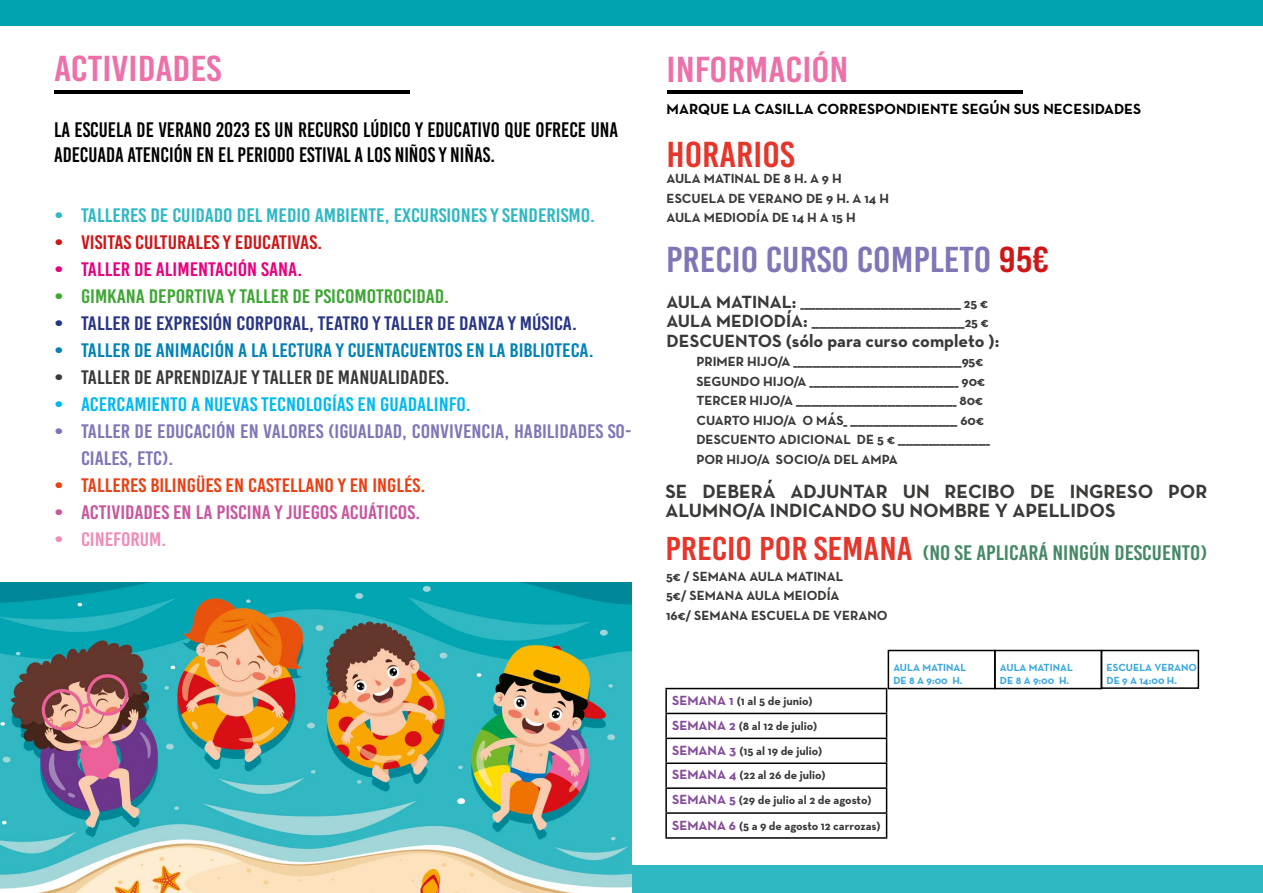
<style>
.page{position:relative;width:1263px;height:893px;background:#fff}
.page>*{position:absolute;margin:0;border:0;box-sizing:border-box;transform-origin:0 0}
.t1{font:36px "Bebas Kai";color:#ed71a8;scale:1.15 1}
.t2{font:36px "Bebas Kai";color:#8076b5;scale:1.12 1}
.t3{font:36px "Bebas Kai";color:#e5362b;scale:1.12 1}
.t4{font:21px/25.2px "Bebas Kai";color:#000}
.t5{font:21px "Bebas Kai";color:#468865;scale:1.12 1}
.t6{font:19.5px/27px "Bebas Kai";color:#8076b5;scale:1.12 1}
.t7{font:700 19.5px/19.5px "Neutra Text";color:#3a3938}
.t8{font:19.5px "Bebas Kai";color:#2fb8c2;scale:1.12 1}
.t9{font:19.5px "Bebas Kai";color:#0082b5;scale:1.12 1}
.t10{font:19.5px "Bebas Kai";color:#283583;scale:1.12 1}
.t11{font:19.5px "Bebas Kai";color:#00b9ee;scale:1.12 1}
.t12{font:19.5px "Bebas Kai";color:#3fa535;scale:1.12 1}
.t13{font:19.5px "Bebas Kai";color:#3a3938;scale:1.12 1}
.t14{font:19.5px "Bebas Kai";color:#e74116;scale:1.12 1}
.t15{font:19.5px "Bebas Kai";color:#c7579c;scale:1.12 1}
.t16{font:19.5px "Bebas Kai";color:#cd1719;scale:1.12 1}
.t17{font:19.5px "Bebas Kai";color:#e6007d;scale:1.12 1}
.t18{font:19.5px "Bebas Kai";color:#f08cb9;scale:1.12 1}
.t19{font:700 18px "Neutra Text";color:#3a3938}
.t20{font:700 15px "Neutra Text";color:#000}
.t21{font:700 13.5px/19.5px "Neutra Text";color:#3a3938}
.t22{font:700 12px/24.9px "Neutra Text";color:#3a3938}
.t23{font:700 10.5px/12.6px "Neutra Text";color:#3aa7df}
.s1{color:#cd1719}
.s2{font-size:18px}
.s3{font-size:33px;color:#e5362b}
.s4{font-size:13.5px;color:#834b98}
</style>
<div class="page">
<div style="left:0;top:0;width:1263px;height:25px;background:#00a4b0"></div>
<div style="left:994px;top:650px;width:108px;height:39px;border:2px solid #000"></div>
<div style="left:1101px;top:650px;width:98px;height:39px;border:2px solid #000"></div>
<hr style="left:54px;top:90px;width:356px;height:4px;background:#000">
<hr style="left:666px;top:90px;width:356px;height:4px;background:#000">
<div style="left:631px;top:865px;width:632px;height:28px;background:#2fb8c2"></div>
<img style="left:0;top:583px;width:631px;height:310px">
<div style="left:888px;top:650px;width:107px;height:39px;border:2px solid #000"></div>
<hr style="left:665px;top:688px;width:222px;height:1px;background:#000">
<hr style="left:665px;top:689px;width:2px;height:24px;background:#000">
<hr style="left:665px;top:713px;width:222px;height:1px;background:#000">
<hr style="left:665px;top:714px;width:2px;height:24px;background:#000">
<hr style="left:665px;top:738px;width:222px;height:1px;background:#000">
<hr style="left:665px;top:739px;width:2px;height:23px;background:#000">
<hr style="left:665px;top:762px;width:222px;height:2px;background:#000">
<hr style="left:665px;top:764px;width:2px;height:23px;background:#000">
<hr style="left:665px;top:787px;width:222px;height:2px;background:#000">
<hr style="left:665px;top:789px;width:2px;height:23px;background:#000">
<hr style="left:665px;top:812px;width:222px;height:2px;background:#000">
<hr style="left:665px;top:814px;width:2px;height:23px;background:#000">
<svg style="left:886px;top:689px;width:1px;height:148px"></svg>
<hr style="left:665px;top:837px;width:222px;height:2px;background:#000">
<h1 class="t1" style="left:54px;top:50px;width:147px">ACTIVIDADES</h1>
<h2 class="t4" style="left:54px;top:117px;width:566px">LA ESCUELA DE VERANO 2023 ES UN RECURSO LÚDICO Y EDUCATIVO QUE OFRECE UNA<br>ADECUADA ATENCIÓN EN EL PERIODO ESTIVAL A LOS NIÑOS Y NIÑAS.</h2>
<h3 class="t8" style="left:54px;top:204px;width:484px">• TALLERES DE CUIDADO DEL MEDIO AMBIENTE, EXCURSIONES Y SENDERISMO.</h3>
<h3 class="t16" style="left:54px;top:232px;width:241px">• VISITAS CULTURALES Y EDUCATIVAS.</h3>
<h3 class="t17" style="left:54px;top:259px;width:223px">• TALLER DE ALIMENTACIÓN SANA.</h3>
<h3 class="t12" style="left:54px;top:286px;width:354px">• GIMKANA DEPORTIVA Y TALLER DE PSICOMOTROCIDAD.</h3>
<h3 class="t10" style="left:54px;top:313px;width:468px">• TALLER DE EXPRESIÓN CORPORAL, TEATRO Y TALLER DE DANZA Y MÚSICA.</h3>
<h3 class="t9" style="left:54px;top:340px;width:483px">• TALLER DE ANIMACIÓN A LA LECTURA Y CUENTACUENTOS EN LA BIBLIOTECA.</h3>
<h3 class="t13" style="left:54px;top:367px;width:355px">• TALLER DE APRENDIZAJE Y TALLER DE MANUALIDADES.</h3>
<h3 class="t11" style="left:54px;top:394px;width:374px">• ACERCAMIENTO A NUEVAS TECNOLOGÍAS EN GUADALINFO.</h3>
<h3 class="t6" style="left:81px;top:418px;width:493px;text-indent:-27px">• TALLER DE EDUCACIÓN EN VALORES (IGUALDAD, CONVIVENCIA, HABILIDADES SO-<br>CIALES, ETC).</h3>
<h3 class="t14" style="left:54px;top:475px;width:333px">• TALLERES BILINGÜES EN CASTELLANO Y EN INGLÉS.</h3>
<h3 class="t15" style="left:54px;top:502px;width:329px">• ACTIVIDADES EN LA PISCINA Y JUEGOS ACUÁTICOS.</h3>
<h3 class="t18" style="left:54px;top:529px;width:102px">• CINEFORUM.</h3>
<h1 class="t1" style="left:666px;top:50px;width:160px">INFORMACIÓN</h1>
<p class="t20" style="left:667px;top:100px;width:476px">MARQUE LA CASILLA CORRESPONDIENTE SEGÚN SUS NECESIDADES</p>
<h1 class="t3" style="left:667px;top:135px;width:116px">HORARIOS</h1>
<p class="t21" style="left:667px;top:168px;width:224px">AULA MATINAL DE 8 H. A 9 H<br>ESCUELA DE VERANO DE 9 H. A 14 H<br>AULA MEDIODÍA DE 14 H A 15 H</p>
<h1 class="t2" style="left:666px;top:240px;width:344px">PRECIO CURSO COMPLETO <span class="s1">95€</span></h1>
<p class="t21" style="left:667px;top:293px;width:324px"><span class="s2">AULA MATINAL:</span> __________________________________________ 25 €<br><span class="s2">AULA MEDIODÍA:</span> ________________________________________25 €</p>
<h3 class="t19" style="left:667px;top:329px;width:334px">DESCUENTOS (sólo para curso completo ):</h3>
<p class="t21" style="left:696px;top:351px;width:295px">PRIMER HIJO/A ____________________________________________95€ SEGUNDO HIJO/A _______________________________________ 90€ TERCER HIJO/A __________________________________________ 80€ CUARTO HIJO/A O MÁS_ ____________________________ 60€ DESCUENTO ADICIONAL DE 5 € ________________________ POR HIJO/A SOCIO/A DEL AMPA</p>
<h3 class="t7" style="left:665px;top:481px;width:544px">SE DEBERÁ ADJUNTAR UN RECIBO DE INGRESO POR<br>ALUMNO/A INDICANDO SU NOMBRE Y APELLIDOS</h3>
<h2 class="t5" style="left:665px;top:541px;width:485px"><span class="s3">PRECIO POR SEMANA</span> (NO SE APLICARÁ NINGÚN DESCUENTO)</h2>
<p class="t21" style="left:666px;top:566px;width:223px">5€ / SEMANA AULA MATINAL<br>5€/ SEMANA AULA MEIODÍA<br>16€/ SEMANA ESCUELA DE VERANO</p>
<p class="t22" style="left:672px;top:688px;width:210px"><span class="s4">SEMANA 1</span> (1 al 5 de junio)<br><span class="s4">SEMANA 2</span> (8 al 12 de julio)<br><span class="s4">SEMANA 3</span> (15 al 19 de julio)<br><span class="s4">SEMANA 4</span> (22 al 26 de julio)<br><span class="s4">SEMANA 5</span> (29 de julio al 2 de agosto)<br><span class="s4">SEMANA 6</span> (5 a 9 de agosto 12 carrozas)</p>
<p class="t23" style="left:893px;top:661px;width:75px">AULA MATINAL<br>DE 8 A 9:00 H.</p>
<p class="t23" style="left:1000px;top:661px;width:75px">AULA MATINAL<br>DE 8 A 9:00 H.</p>
<p class="t23" style="left:1106px;top:661px;width:92px">ESCUELA VERANO<br>DE 9 A 14:00 H.</p>
</div>
